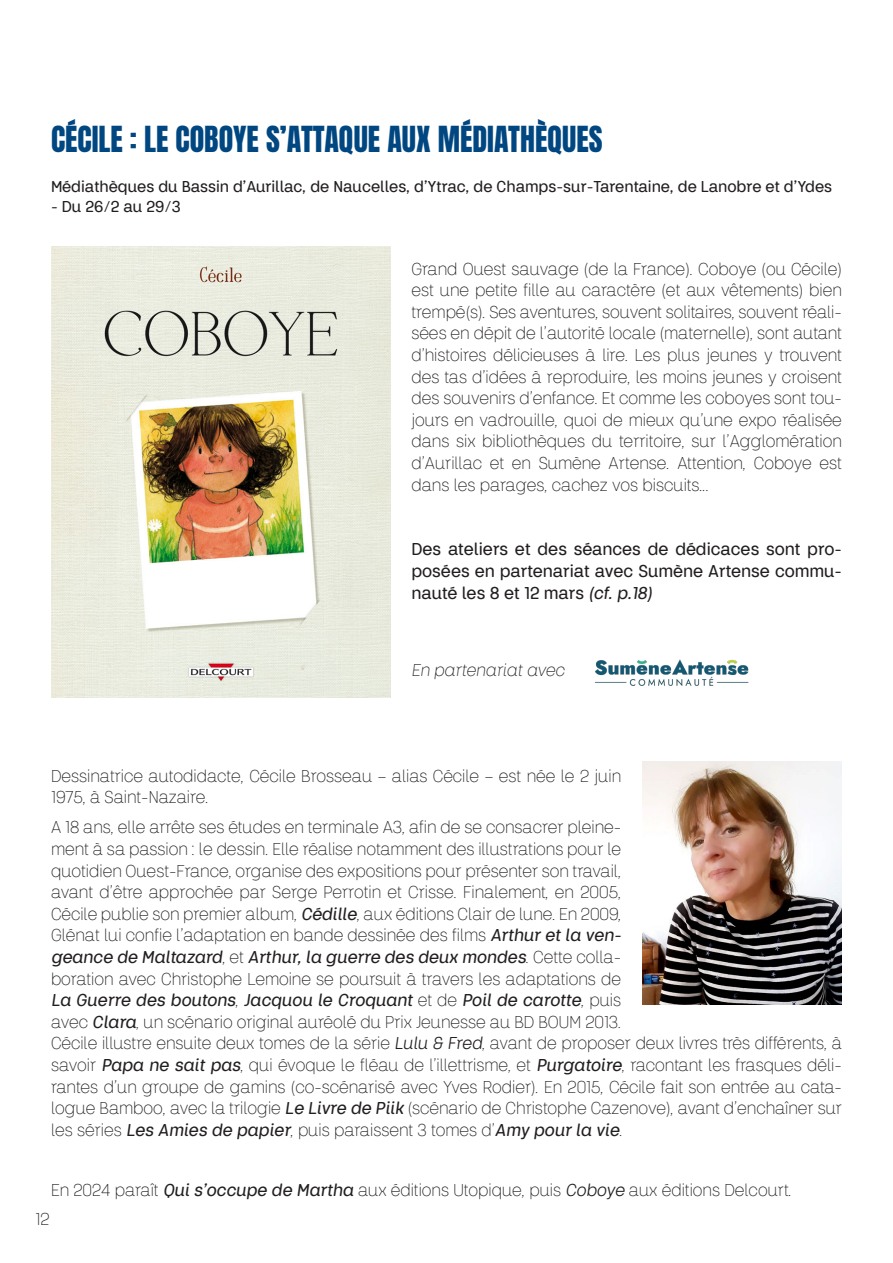
<style>
.page{position:relative;width:893px;height:1263px;background:#fff}
.page>*{position:absolute;margin:0;border:0;box-sizing:border-box;transform-origin:0 0}
.t1{font:30px "Anton";color:#004781}
.t2{font:300 18px/21.6px "Keymer Radius";color:#231f20}
.t3{font:500 18px/21.6px "Keymer Radius";color:#231f20;text-align:justify}
.t4{font:italic 300 18px "Keymer Radius";color:#231f20}
.t5{font:500 16.5px "Keymer Radius";color:#231f20}
.s1{font-style:italic}
.s2{font-weight:500;font-style:italic}
.s3{font-weight:400;font-style:italic}
</style>
<div class="page">
<img style="left:51px;top:247px;width:339px;height:450px">
<img style="left:595px;top:659px;width:154px;height:27px">
<img style="left:642px;top:762px;width:200px;height:242px">
<p class="t1" style="left:51px;top:124px;width:553px">CÉCILE : LE COBOYE S’ATTAQUE AUX MÉDIATHÈQUES</p>
<p class="t5" style="left:51px;top:178px;width:783px">Médiathèques du Bassin d’Aurillac, de Naucelles, d’Ytrac, de Champs-sur-Tarentaine, de Lanobre et d’Ydes</p>
<p class="t5" style="left:51px;top:197px;width:131px">- Du 26/2 au 29/3</p>
<p class="t2" style="left:411px;top:258px;width:432px;text-align:justify">Grand Ouest sauvage (de la France). Coboye (ou Cécile) est une petite fille au caractère (et aux vêtements) bien trempé(s). Ses aventures, souvent solitaires, souvent réali&shy;sées en dépit de l’autorité locale (maternelle), sont autant d’histoires délicieuses à lire. Les plus jeunes y trouvent des tas d’idées à reproduire, les moins jeunes y croisent des souvenirs d’enfance. Et comme les coboyes sont tou&shy;jours en vadrouille, quoi de mieux qu’une expo réalisée dans six bibliothèques du territoire, sur l’Agglomération d’Aurillac et en Sumène Artense. Attention, Coboye est dans les parages, cachez vos biscuits...</p>
<p class="t3" style="left:411px;top:539px;width:432px">Des ateliers et des séances de dédicaces sont pro&shy;posées en partenariat avec Sumène Artense commu&shy;nauté les 8 et 12 mars <span class="s1">(cf. p.18)</span></p>
<p class="t4" style="left:411px;top:661px;width:155px">En partenariat avec</p>
<p class="t2" style="left:51px;top:765px;width:572px">Dessinatrice autodidacte, Cécile Brosseau – alias Cécile – est née le 2 juin<br>1975, à Saint-Nazaire.</p>
<p class="t2" style="left:51px;top:816px;width:792px">A 18 ans, elle arrête ses études en terminale A3, afin de se consacrer pleine-<br>ment à sa passion : le dessin. Elle réalise notamment des illustrations pour le<br>quotidien Ouest-France, organise des expositions pour présenter son travail,<br>avant d’être approchée par Serge Perrotin et Crisse. Finalement, en 2005,<br>Cécile publie son premier album, <span class="s2">Cédille</span>, aux éditions Clair de lune. En 2009,<br>Glénat lui confie l’adaptation en bande dessinée des films <span class="s2">Arthur et la ven-<br>geance de Maltazard</span>, et <span class="s2">Arthur, la guerre des deux mondes</span>. Cette colla-<br>boration avec Christophe Lemoine se poursuit à travers les adaptations de<br><span class="s2">La Guerre des boutons</span>, <span class="s2">Jacquou le Croquant</span> et de <span class="s2">Poil de carotte</span>, puis<br>avec <span class="s2">Clara</span>, un scénario original auréolé du Prix Jeunesse au BD BOUM 2013.<br>Cécile illustre ensuite deux tomes de la série <span class="s3">Lulu &amp; Fred</span>, avant de proposer deux livres très différents, à savoir <span class="s2">Papa ne sait pas</span>, qui évoque le fléau de l’illettrisme, et <span class="s2">Purgatoire</span>, racontant les frasques déli&shy;rantes d’un groupe de gamins (co-scénarisé avec Yves Rodier). En 2015, Cécile fait son entrée au cata&shy;logue Bamboo, avec la trilogie <span class="s2">Le Livre de Piik</span> (scénario de Christophe Cazenove), avant d’enchaîner sur les séries <span class="s2">Les Amies de papier</span>, puis paraissent 3 tomes d’<span class="s2">Amy pour la vie</span>.</p>
<p class="t2" style="left:51px;top:1179px;width:742px">En 2024 paraît <span class="s2">Qui s’occupe de Martha</span> aux éditions Utopique, puis <span class="s3">Coboye</span> aux éditions Delcourt.</p>
<p class="t2" style="left:36px;top:1209px;width:16px">12</p>
</div>
